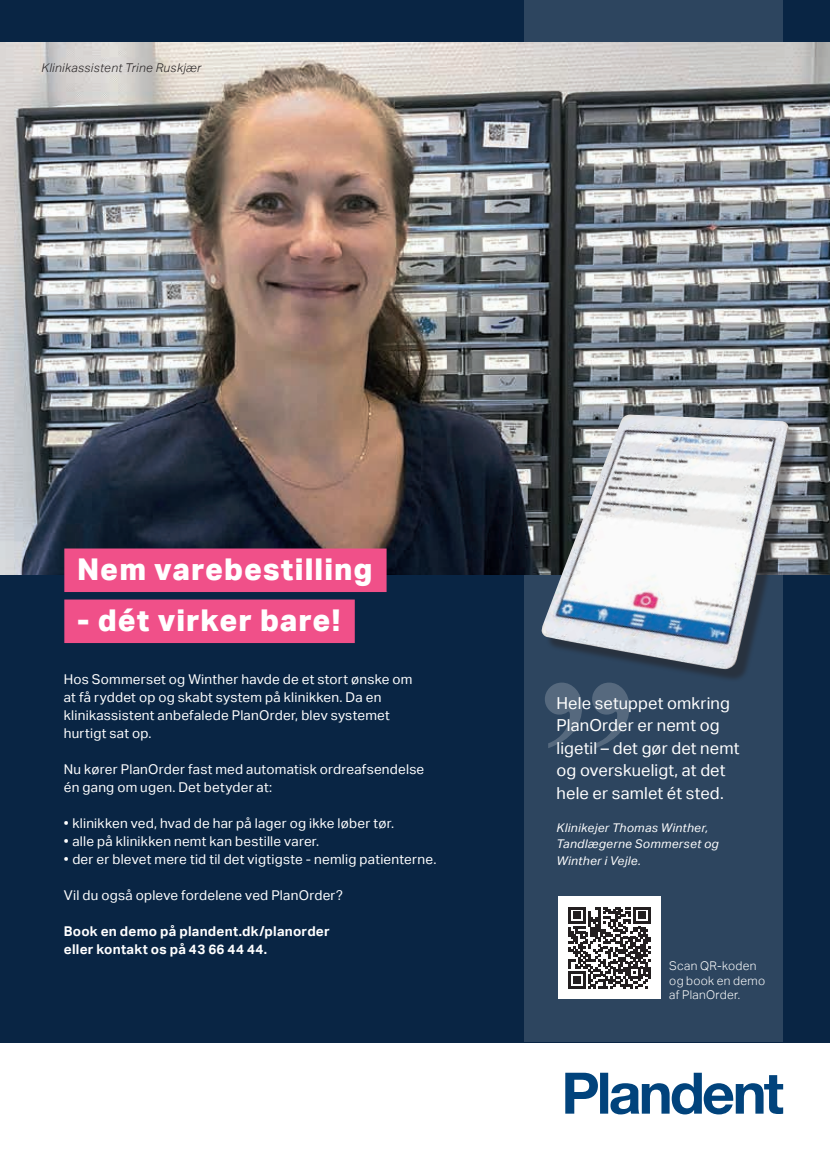
<style>
.page{position:relative;width:830px;height:1157px;background:#fff}
.page>*{position:absolute;margin:0;border:0;box-sizing:border-box;transform-origin:0 0}
.t1{font:800 30px "Aktiv Grotesk";letter-spacing:.035em;color:#fff}
.t2{font:16.5px/22.5px "Aktiv Grotesk";letter-spacing:.01em;color:#fff}
.t3{font:13.5px/18px "Aktiv Grotesk";letter-spacing:.015em;color:#fff}
.t4{font:700 13.5px/18px "Aktiv Grotesk";letter-spacing:.02em;color:#fff}
.t5{font:italic 12px/16.5px "Aktiv Grotesk";letter-spacing:.025em;color:#fff}
.t6{font:300 12px/14.2px "Aktiv Grotesk";letter-spacing:.025em;color:#fff}
.t7{font:italic 300 12px "Aktiv Grotesk";letter-spacing:.03em;color:#231f20}
</style>
<div class="page">
<div style="left:0;top:0;width:829px;height:1042px;background:#092544"></div>
<svg style="left:565px;top:1072px;width:217px;height:42px"></svg>
<div style="left:524px;top:0;width:258px;height:1042px;background:#2d455f"></div>
<img style="left:0;top:43px;width:829px;height:531px">
<div style="left:64px;top:548px;width:322px;height:44px;background:#f05089"></div>
<div style="left:64px;top:599px;width:290px;height:44px;background:#f05089"></div>
<div style="left:545px;top:418px;width:256px;height:264px;background:#231f20;opacity:.5"></div>
<img style="left:541px;top:414px;width:247px;height:255px">
<svg style="left:545px;top:682px;width:84px;height:66px"></svg>
<div style="left:558px;top:896px;width:102px;height:102px;background:#fff"></div>
<svg style="left:568px;top:907px;width:82px;height:82px"></svg>
<p class="t7" style="left:41px;top:61px;width:161px">Klinikassistent Trine Ruskjær</p>
<h1 class="t1" style="left:77px;top:550px;width:297px">Nem varebestilling</h1>
<h1 class="t1" style="left:77px;top:601px;width:265px">- dét virker bare!</h1>
<p class="t3" style="left:64px;top:670px;width:350px">Hos Sommerset og Winther havde de et stort ønske om at få ryddet op og skabt system på klinikken. Da en klinikassistent anbefalede PlanOrder, blev systemet hurtigt sat op.</p>
<p class="t3" style="left:64px;top:760px;width:362px">Nu kører PlanOrder fast med automatisk ordreafsendelse én gang om ugen. Det betyder at:</p>
<p class="t3" style="left:64px;top:814px;width:331px">• klinikken ved, hvad de har på lager og ikke løber tør.</p>
<p class="t3" style="left:64px;top:832px;width:257px">• alle på klinikken nemt kan bestille varer.</p>
<p class="t3" style="left:64px;top:850px;width:374px">• der er blevet mere tid til det vigtigste - nemlig patienterne.</p>
<p class="t3" style="left:64px;top:886px;width:280px">Vil du også opleve fordelene ved PlanOrder?</p>
<p class="t4" style="left:64px;top:922px;width:267px">Book en demo på plandent.dk/planorder eller kontakt os på 43 66 44 44.</p>
<p class="t2" style="left:556px;top:692px;width:184px">Hele setuppet omkring<br>PlanOrder er nemt og ligetil – det gør det nemt og overskueligt, at det hele er samlet ét sted.</p>
<p class="t5" style="left:556px;top:819px;width:163px">Klinikejer Thomas Winther,<br>Tandlægerne Sommerset og<br>Winther i Vejle.</p>
<p class="t6" style="left:669px;top:959px;width:97px">Scan QR-koden og book en demo af PlanOrder.</p>
</div>
